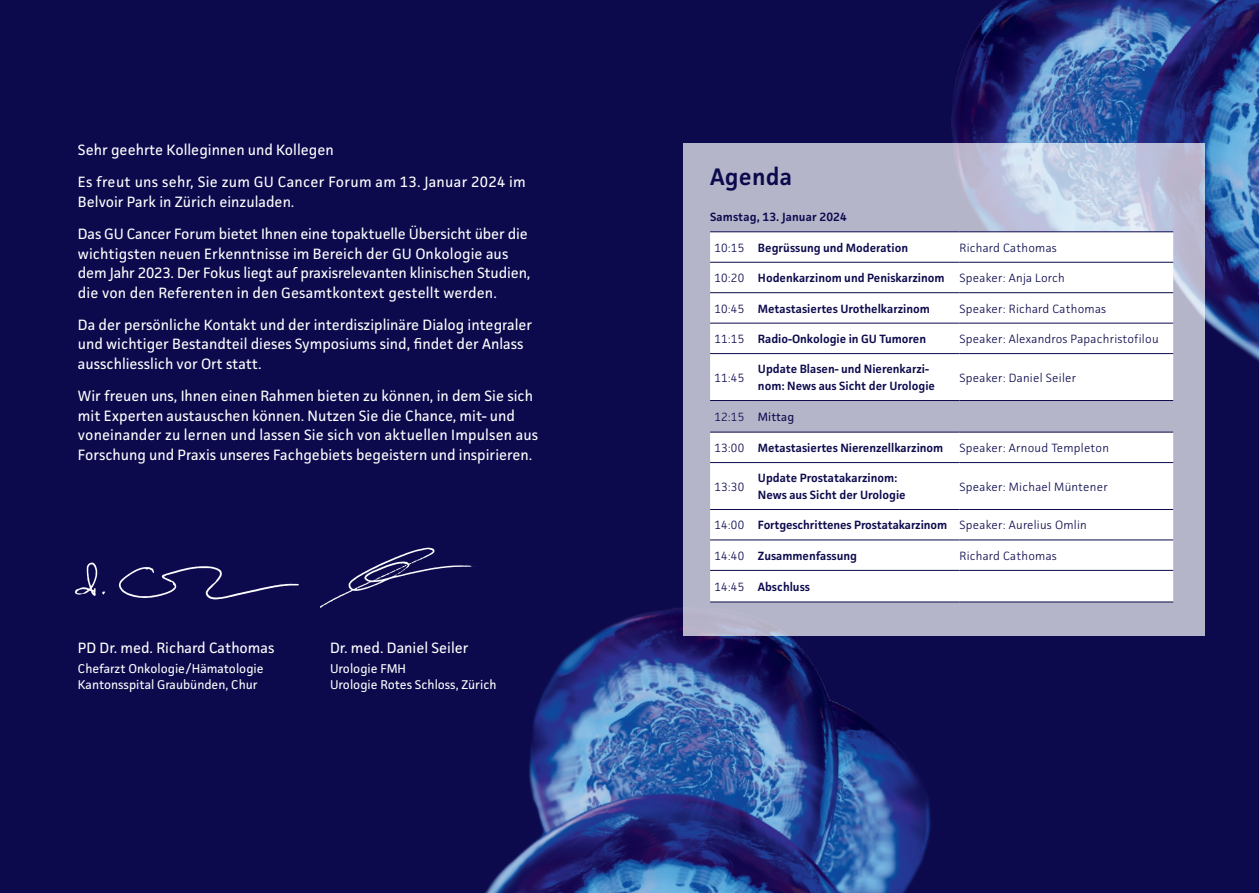
<style>
.page{position:relative;width:1259px;height:893px;background:#0c0a4d}
.page>*{position:absolute;margin:0;border:0;box-sizing:border-box;transform-origin:0 0}
.t1{font:600 24px "Facit";letter-spacing:.01em;color:#0c0a4d}
.t2{font:15px/19.5px "Facit";color:#fff}
.t3{font:12.75px "Facit";color:#fff}
.t4{font:600 12px/16.5px "Facit";color:#0c0a4d}
.t5{font:300 12px "Facit";letter-spacing:.02em;color:#0c0a4d}
.t6{font:12px "Facit";letter-spacing:.01em;color:#0c0a4d}
.s1{font-weight:300}
</style>
<div class="page">
<img style="left:485px;top:608px;width:446px;height:285px">
<img style="left:823px;top:0;width:436px;height:362px">
<svg style="left:683px;top:144px;width:522px;height:492px;fill:#b5b5c9"></svg>
<svg style="left:710px;top:233px;width:463px;height:369px;fill:#fff"></svg>
<hr style="left:710px;top:262px;width:48px;height:1px;background:#0c0a4d">
<hr style="left:710px;top:323px;width:48px;height:1px;background:#0c0a4d">
<hr style="left:710px;top:353px;width:48px;height:1px;background:#0c0a4d">
<hr style="left:710px;top:400px;width:48px;height:1px;background:#0c0a4d">
<hr style="left:710px;top:432px;width:48px;height:1px;background:#0c0a4d">
<hr style="left:710px;top:509px;width:48px;height:1px;background:#0c0a4d">
<hr style="left:710px;top:540px;width:48px;height:1px;background:#0c0a4d">
<hr style="left:710px;top:570px;width:48px;height:1px;background:#0c0a4d">
<hr style="left:758px;top:262px;width:201px;height:1px;background:#0c0a4d">
<hr style="left:758px;top:323px;width:201px;height:1px;background:#0c0a4d">
<hr style="left:758px;top:353px;width:201px;height:1px;background:#0c0a4d">
<hr style="left:758px;top:400px;width:201px;height:1px;background:#0c0a4d">
<hr style="left:758px;top:432px;width:201px;height:1px;background:#0c0a4d">
<hr style="left:758px;top:509px;width:201px;height:1px;background:#0c0a4d">
<hr style="left:758px;top:540px;width:201px;height:1px;background:#0c0a4d">
<hr style="left:758px;top:570px;width:201px;height:1px;background:#0c0a4d">
<hr style="left:959px;top:262px;width:214px;height:1px;background:#0c0a4d">
<hr style="left:959px;top:323px;width:214px;height:1px;background:#0c0a4d">
<hr style="left:959px;top:353px;width:214px;height:1px;background:#0c0a4d">
<hr style="left:959px;top:400px;width:214px;height:1px;background:#0c0a4d">
<hr style="left:959px;top:432px;width:214px;height:1px;background:#0c0a4d">
<hr style="left:959px;top:509px;width:214px;height:1px;background:#0c0a4d">
<hr style="left:959px;top:540px;width:214px;height:1px;background:#0c0a4d">
<hr style="left:959px;top:570px;width:214px;height:1px;background:#0c0a4d">
<hr style="left:710px;top:232px;width:48px;height:1px;background:#0c0a4d">
<hr style="left:710px;top:292px;width:48px;height:1px;background:#0c0a4d">
<hr style="left:710px;top:462px;width:48px;height:1px;background:#0c0a4d">
<hr style="left:710px;top:602px;width:48px;height:1px;background:#0c0a4d">
<hr style="left:758px;top:232px;width:201px;height:1px;background:#0c0a4d">
<hr style="left:758px;top:292px;width:201px;height:1px;background:#0c0a4d">
<hr style="left:758px;top:462px;width:201px;height:1px;background:#0c0a4d">
<hr style="left:758px;top:602px;width:201px;height:1px;background:#0c0a4d">
<hr style="left:959px;top:232px;width:214px;height:1px;background:#0c0a4d">
<hr style="left:959px;top:292px;width:214px;height:1px;background:#0c0a4d">
<hr style="left:959px;top:462px;width:214px;height:1px;background:#0c0a4d">
<hr style="left:959px;top:602px;width:214px;height:1px;background:#0c0a4d">
<img style="left:75px;top:562px;width:224px;height:38px">
<img style="left:320px;top:547px;width:153px;height:61px">
<p class="t2" style="left:78px;top:133px;width:449px;line-height:32.2px">Sehr geehrte Kolleginnen und Kollegen<br>Es freut uns sehr, Sie zum GU Cancer Forum am 13. Januar 2024 im</p>
<p class="t2" style="left:78px;top:185px;width:451px;line-height:32.2px">Belvoir Park in Zürich einzuladen.<br>Das GU Cancer Forum bietet Ihnen eine topaktuelle Übersicht über die</p>
<p class="t2" style="left:78px;top:243px;width:454px">wichtigsten neuen Erkenntnisse im Bereich der GU Onkologie aus dem Jahr 2023. Der Fokus liegt auf praxisrelevanten klinischen Studien, die von den Referenten in den Gesamtkontext gestellt werden.</p>
<p class="t2" style="left:78px;top:314px;width:456px">Da der persönliche Kontakt und der interdisziplinäre Dialog integraler und wichtiger Bestandteil dieses Symposiums sind, findet der Anlass ausschliesslich vor Ort statt.</p>
<p class="t2" style="left:78px;top:386px;width:462px">Wir freuen uns, Ihnen einen Rahmen bieten zu können, in dem Sie sich mit Experten austauschen können. Nutzen Sie die Chance, mit- und voneinander zu lernen und lassen Sie sich von aktuellen Impulsen aus Forschung und Praxis unseres Fachgebiets begeistern und inspirieren.</p>
<p class="t2" style="left:78px;top:638px;width:198px">PD Dr. med. Richard Cathomas</p>
<p class="t2" style="left:330px;top:638px;width:140px">Dr. med. Daniel Seiler</p>
<p class="t3" style="left:78px;top:660px;width:187px">Chefarzt Onkologie/Hämatologie</p>
<p class="t3" style="left:330px;top:660px;width:77px">Urologie FMH</p>
<p class="t3" style="left:78px;top:677px;width:181px">Kantonsspital Graubünden, Chur</p>
<p class="t3" style="left:330px;top:677px;width:168px">Urologie Rotes Schloss, Zürich</p>
<h1 class="t1" style="left:710px;top:162px;width:83px">Agenda</h1>
<p class="t4" style="left:710px;top:208px;width:138px">Samstag, 13. Januar 2024</p>
<p class="t4" style="left:714px;top:239px;width:195px"><span class="s1">10:15</span> Begrüssung und Moderation</p>
<p class="t5" style="left:959px;top:240px;width:99px">Richard Cathomas</p>
<p class="t4" style="left:714px;top:269px;width:352px"><span class="s1">10:20</span> Hodenkarzinom und Peniskarzinom <span class="s1">Speaker: Anja Lorch</span></p>
<p class="t4" style="left:714px;top:300px;width:217px"><span class="s1">10:45</span> Metastasiertes Urothelkarzinom</p>
<p class="t5" style="left:959px;top:301px;width:148px">Speaker: Richard Cathomas</p>
<p class="t4" style="left:714px;top:330px;width:213px"><span class="s1">11:15</span> Radio-Onkologie in GU Tumoren</p>
<p class="t5" style="left:959px;top:331px;width:201px">Speaker: Alexandros Papachristofilou</p>
<p class="t5" style="left:714px;top:370px;width:31px">11:45</p>
<p class="t4" style="left:758px;top:361px;width:179px">Update Blasen- und Nierenkarzi&shy;nom: News aus Sicht der Urologie</p>
<p class="t5" style="left:959px;top:370px;width:118px">Speaker: Daniel Seiler</p>
<p class="t6" style="left:714px;top:409px;width:81px"><span class="s1">12:15</span> Mittag</p>
<p class="t4" style="left:714px;top:439px;width:231px"><span class="s1">13:00</span> Metastasiertes Nierenzellkarzinom</p>
<p class="t5" style="left:959px;top:440px;width:151px">Speaker: Arnoud Templeton</p>
<p class="t5" style="left:714px;top:479px;width:31px">13:30</p>
<p class="t4" style="left:758px;top:470px;width:149px">Update Prostatakarzinom:<br>News aus Sicht der Urologie</p>
<p class="t5" style="left:959px;top:479px;width:150px">Speaker: Michael Müntener</p>
<p class="t4" style="left:714px;top:517px;width:374px"><span class="s1">14:00</span> Fortgeschrittenes Prostatakarzinom <span class="s1">Speaker: Aurelius Omlin</span></p>
<p class="t4" style="left:714px;top:547px;width:144px"><span class="s1">14:40</span> Zusammenfassung</p>
<p class="t5" style="left:959px;top:548px;width:99px">Richard Cathomas</p>
<p class="t4" style="left:714px;top:578px;width:97px"><span class="s1">14:45</span> Abschluss</p>
</div>
